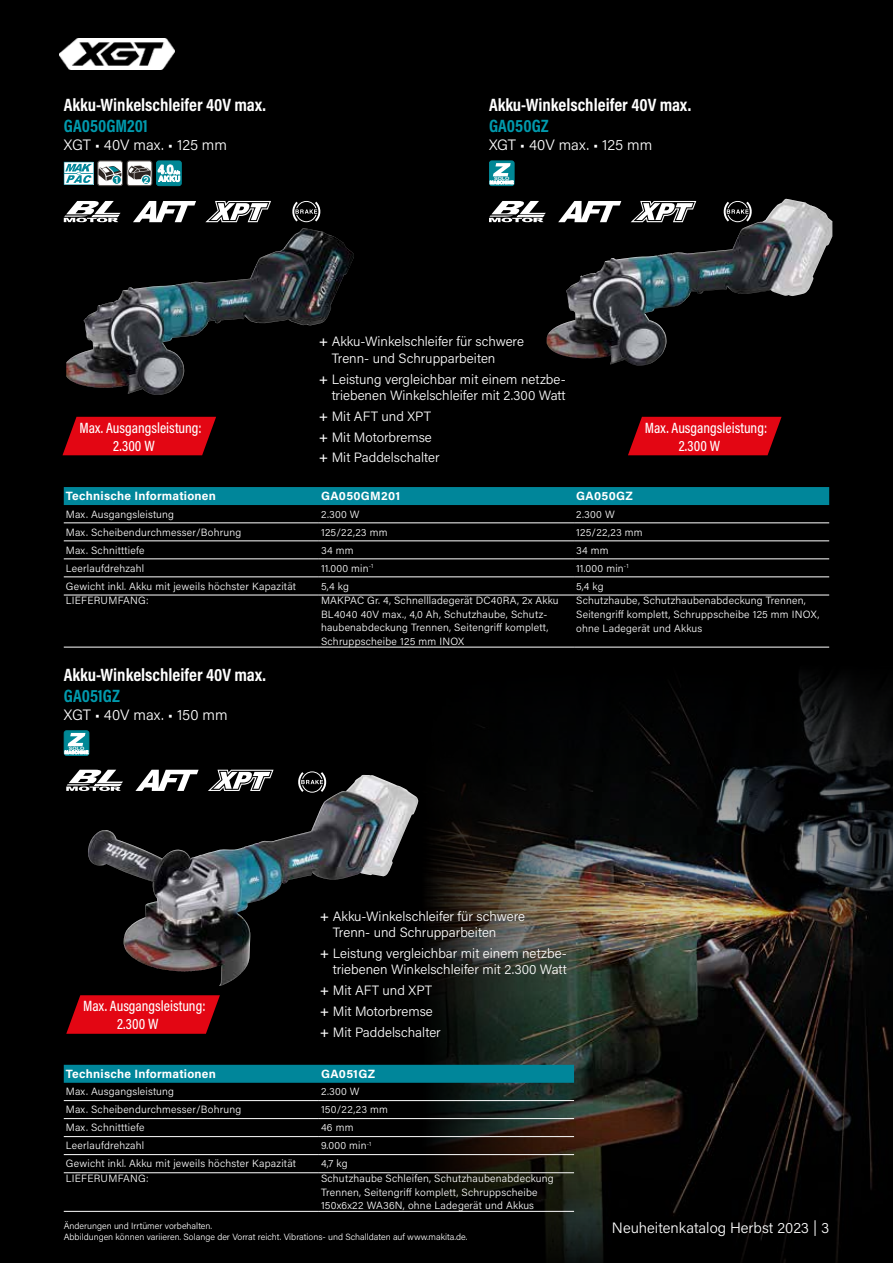
<style>
.page{position:relative;width:893px;height:1263px;background:#000}
.page>*{position:absolute;margin:0;border:0;box-sizing:border-box;transform-origin:0 0}
.t1{font:700 18px "Acumin Pro Cond";color:#fff}
.t2{font:700 18px "Acumin Pro Cond";color:#009aad}
.t3{font:500 15px/18px "Acumin Pro Cond";color:#fff}
.t4{font:300 15px "Acumin Pro";color:#fff}
.t5{font:300 13.5px/16.5px "Acumin Pro";color:#fff}
.t6{font:700 12.6px "Helvetica";color:#fff}
.t7{font:700 12px "Acumin Pro";letter-spacing:.02em;color:#fff}
.t8{font:300 10.5px/13.5px "Acumin Pro";letter-spacing:.02em;color:#fff}
.t9{font:300 9px/10.8px "Acumin Pro";color:#fff}
.t10{font:700 8.55px "Helvetica";color:#fff}
.t11{font:700 4.8px "Helvetica";color:#fff}
.t12{font:700 4.5px/3.8px "Helvetica";color:#fff;text-align:center;scale:1.22 1}
.s1{font-weight:500}
</style>
<div class="page">
<img style="left:60px;top:38px;width:115px;height:32px">
<svg style="left:97px;top:161px;width:26px;height:25px"></svg>
<svg style="left:64px;top:162px;width:58px;height:23px"></svg>
<div style="left:112px;top:175px;width:9px;height:9px;background:#008795;border:1px solid #fff;border-radius:5px"></div>
<div style="left:127px;top:161px;width:25px;height:25px;background:#fff;border:1px solid #56504d;border-radius:2px"></div>
<svg style="left:128px;top:165px;width:23px;height:15px"></svg>
<div style="left:141px;top:175px;width:10px;height:9px;background:#008795;border:1px solid #fff;border-radius:5px"></div>
<div style="left:156px;top:161px;width:26px;height:25px;background:#008795;border:1px solid #008795;border-radius:2px"></div>
<svg style="left:158px;top:165px;width:22px;height:17px"></svg>
<div style="left:64px;top:730px;width:25px;height:26px;background:#008795;border:1px solid #008795;border-radius:2px"></div>
<svg style="left:68px;top:733px;width:17px;height:13px"></svg>
<img style="left:66px;top:229px;width:236px;height:159px">
<img style="left:88px;top:776px;width:273px;height:146px">
<div style="left:489px;top:161px;width:25px;height:25px;background:#008795;border:1px solid #008795;border-radius:2px"></div>
<svg style="left:493px;top:163px;width:18px;height:13px"></svg>
<div style="left:64px;top:487px;width:765px;height:18px;background:#00869a"></div>
<hr style="left:64px;top:523px;width:255px;height:1px;background:#fff">
<hr style="left:319px;top:523px;width:255px;height:1px;background:#fff">
<hr style="left:574px;top:523px;width:255px;height:1px;background:#fff">
<hr style="left:64px;top:577px;width:255px;height:1px;background:#fff">
<hr style="left:319px;top:577px;width:255px;height:1px;background:#fff">
<hr style="left:574px;top:577px;width:255px;height:1px;background:#fff">
<hr style="left:64px;top:541px;width:255px;height:1px;background:#fff">
<hr style="left:319px;top:541px;width:255px;height:1px;background:#fff">
<hr style="left:574px;top:541px;width:255px;height:1px;background:#fff">
<hr style="left:64px;top:559px;width:255px;height:1px;background:#fff">
<hr style="left:319px;top:559px;width:255px;height:1px;background:#fff">
<hr style="left:574px;top:559px;width:255px;height:1px;background:#fff">
<hr style="left:64px;top:595px;width:255px;height:1px;background:#fff">
<hr style="left:319px;top:595px;width:255px;height:1px;background:#fff">
<hr style="left:574px;top:595px;width:255px;height:1px;background:#fff">
<hr style="left:64px;top:647px;width:255px;height:1px;background:#fff">
<hr style="left:319px;top:647px;width:255px;height:1px;background:#fff">
<hr style="left:574px;top:647px;width:255px;height:1px;background:#fff">
<img style="left:547px;top:199px;width:238px;height:163px">
<img style="left:422px;top:664px;width:471px;height:599px">
<div style="left:64px;top:1065px;width:510px;height:18px;background:#00869a"></div>
<hr style="left:64px;top:1100px;width:255px;height:1px;background:#fff">
<hr style="left:319px;top:1100px;width:255px;height:1px;background:#fff">
<hr style="left:64px;top:1154px;width:255px;height:1px;background:#fff">
<hr style="left:319px;top:1154px;width:255px;height:1px;background:#fff">
<hr style="left:64px;top:1118px;width:255px;height:1px;background:#fff">
<hr style="left:319px;top:1118px;width:255px;height:1px;background:#fff">
<hr style="left:64px;top:1136px;width:255px;height:1px;background:#fff">
<hr style="left:319px;top:1136px;width:255px;height:1px;background:#fff">
<hr style="left:64px;top:1172px;width:255px;height:1px;background:#fff">
<hr style="left:319px;top:1172px;width:255px;height:1px;background:#fff">
<hr style="left:64px;top:1211px;width:255px;height:1px;background:#fff">
<hr style="left:319px;top:1211px;width:255px;height:1px;background:#fff">
<svg style="left:64px;top:201px;width:57px;height:21px"></svg>
<svg style="left:205px;top:201px;width:66px;height:21px"></svg>
<svg style="left:133px;top:201px;width:63px;height:21px"></svg>
<svg style="left:489px;top:201px;width:57px;height:21px"></svg>
<svg style="left:631px;top:201px;width:65px;height:21px"></svg>
<svg style="left:558px;top:201px;width:63px;height:21px"></svg>
<svg style="left:66px;top:770px;width:57px;height:21px"></svg>
<svg style="left:208px;top:770px;width:66px;height:21px"></svg>
<svg style="left:135px;top:770px;width:64px;height:21px"></svg>
<svg style="left:628px;top:417px;width:154px;height:38px;background:#cd0511"></svg>
<svg style="left:63px;top:417px;width:153px;height:38px;background:#cf0511"></svg>
<svg style="left:66px;top:995px;width:154px;height:39px;background:#cb0511"></svg>
<svg style="left:292px;top:201px;width:29px;height:21px"></svg>
<svg style="left:723px;top:201px;width:29px;height:21px"></svg>
<svg style="left:297px;top:771px;width:30px;height:22px"></svg>
<h1 class="t1" style="left:64px;top:93px;width:204px">Akku-Winkelschleifer 40V max.</h1>
<h1 class="t2" style="left:64px;top:114px;width:86px">GA050GM201</h1>
<h2 class="t4" style="left:64px;top:134px;width:165px">XGT • 40V max. • 125 mm</h2>
<p class="t10" style="left:114px;top:173px;width:6px">1</p>
<p class="t10" style="left:144px;top:173px;width:6px">2</p>
<p class="t6" style="left:164px;top:159px;width:5px">.</p>
<p class="t11" style="left:174px;top:169px;width:8px">Ah</p>
<h1 class="t1" style="left:489px;top:93px;width:204px">Akku-Winkelschleifer 40V max.</h1>
<h1 class="t2" style="left:489px;top:114px;width:61px">GA050GZ</h1>
<h2 class="t4" style="left:489px;top:134px;width:165px">XGT • 40V max. • 125 mm</h2>
<p class="t12" style="left:490px;top:177px;width:21px">SOLO<br>MASCHINE</p>
<h2 class="t3" style="left:113px;top:418px;width:90px;text-indent:-34px">Max. Ausgangsleistung:<br>2.300 W</h2>
<p class="t5" style="left:332px;top:333px;width:194px;text-indent:-13px"><span class="s1">+</span> Akku-Winkelschleifer für schwere<br>Trenn- und Schrupparbeiten</p>
<p class="t5" style="left:319px;top:370px;width:248px;text-align:right"><span class="s1">+</span> Leistung vergleichbar mit einem netzbe&shy;triebenen Winkelschleifer mit 2.300 Watt</p>
<p class="t5" style="left:319px;top:405px;width:122px;line-height:20.7px"><span class="s1">+</span> Mit AFT und XPT <span class="s1">+</span> Mit Motorbremse <span class="s1">+</span> Mit Paddelschalter</p>
<h2 class="t3" style="left:679px;top:418px;width:90px;text-indent:-34px">Max. Ausgangsleistung:<br>2.300 W</h2>
<p class="t7" style="left:66px;top:487px;width:152px">Technische Informationen</p>
<p class="t7" style="left:321px;top:487px;width:81px">GA050GM201</p>
<p class="t7" style="left:576px;top:487px;width:58px">GA050GZ</p>
<p class="t8" style="left:66px;top:507px;width:110px">Max. Ausgangsleistung</p>
<p class="t8" style="left:321px;top:507px;width:40px">2.300 W</p>
<p class="t8" style="left:576px;top:507px;width:40px">2.300 W</p>
<p class="t8" style="left:66px;top:525px;width:177px">Max. Scheibendurchmesser/Bohrung</p>
<p class="t8" style="left:321px;top:525px;width:68px">125/22,23 mm</p>
<p class="t8" style="left:576px;top:525px;width:68px">125/22,23 mm</p>
<p class="t8" style="left:66px;top:543px;width:80px">Max. Schnitttiefe</p>
<p class="t8" style="left:321px;top:543px;width:34px">34 mm</p>
<p class="t8" style="left:576px;top:543px;width:34px">34 mm</p>
<p class="t8" style="left:66px;top:561px;width:80px">Leerlaufdrehzahl</p>
<p class="t8" style="left:321px;top:561px;width:54px">11.000 min<sup>-1</sup></p>
<p class="t8" style="left:576px;top:561px;width:54px">11.000 min<sup>-1</sup></p>
<p class="t8" style="left:66px;top:579px;width:232px">Gewicht inkl. Akku mit jeweils höchster Kapazität</p>
<p class="t8" style="left:321px;top:579px;width:29px">5,4 kg</p>
<p class="t8" style="left:576px;top:579px;width:29px">5,4 kg</p>
<p class="t8" style="left:66px;top:594px;width:84px">LIEFERUMFANG:</p>
<p class="t8" style="left:321px;top:594px;width:239px">MAKPAC Gr. 4, Schnellladegerät DC40RA, 2x Akku BL4040 40V max., 4,0 Ah, Schutzhaube, Schutz&shy;haubenabdeckung Trennen, Seitengriff komplett, Schruppscheibe 125 mm INOX</p>
<p class="t8" style="left:576px;top:594px;width:245px">Schutzhaube, Schutzhaubenabdeckung Trennen,<br>Seitengriff komplett, Schruppscheibe 125 mm INOX, ohne Ladegerät und Akkus</p>
<h1 class="t1" style="left:64px;top:663px;width:204px">Akku-Winkelschleifer 40V max.</h1>
<h1 class="t2" style="left:64px;top:684px;width:58px">GA051GZ</h1>
<h2 class="t4" style="left:64px;top:704px;width:165px">XGT • 40V max. • 150 mm</h2>
<p class="t12" style="left:64px;top:747px;width:21px">SOLO<br>MASCHINE</p>
<h2 class="t3" style="left:117px;top:996px;width:90px;text-indent:-34px">Max. Ausgangsleistung:<br>2.300 W</h2>
<p class="t5" style="left:333px;top:907px;width:194px;text-indent:-13px"><span class="s1">+</span> Akku-Winkelschleifer für schwere<br>Trenn- und Schrupparbeiten</p>
<p class="t5" style="left:320px;top:944px;width:248px;text-align:right"><span class="s1">+</span> Leistung vergleichbar mit einem netzbe&shy;triebenen Winkelschleifer mit 2.300 Watt</p>
<p class="t5" style="left:320px;top:979px;width:122px;line-height:20.7px"><span class="s1">+</span> Mit AFT und XPT <span class="s1">+</span> Mit Motorbremse <span class="s1">+</span> Mit Paddelschalter</p>
<p class="t7" style="left:66px;top:1065px;width:152px">Technische Informationen</p>
<p class="t7" style="left:321px;top:1065px;width:56px">GA051GZ</p>
<p class="t8" style="left:66px;top:1084px;width:110px">Max. Ausgangsleistung</p>
<p class="t8" style="left:321px;top:1084px;width:40px">2.300 W</p>
<p class="t8" style="left:66px;top:1102px;width:177px">Max. Scheibendurchmesser/Bohrung</p>
<p class="t8" style="left:321px;top:1102px;width:68px">150/22,23 mm</p>
<p class="t8" style="left:66px;top:1120px;width:80px">Max. Schnitttiefe</p>
<p class="t8" style="left:321px;top:1120px;width:34px">46 mm</p>
<p class="t8" style="left:66px;top:1138px;width:80px">Leerlaufdrehzahl</p>
<p class="t8" style="left:321px;top:1138px;width:52px">9.000 min<sup>-1</sup></p>
<p class="t8" style="left:66px;top:1156px;width:232px">Gewicht inkl. Akku mit jeweils höchster Kapazität</p>
<p class="t8" style="left:321px;top:1156px;width:28px">4,7 kg</p>
<p class="t8" style="left:66px;top:1171px;width:84px">LIEFERUMFANG:</p>
<p class="t8" style="left:321px;top:1171px;width:234px">Schutzhaube Schleifen, Schutzhaubenabdeckung<br>Trennen, Seitengriff komplett, Schruppscheibe<br>150x6x22 WA36N, ohne Ladegerät und Akkus</p>
<p class="t9" style="left:64px;top:1220px;width:405px">Änderungen und Irrtümer vorbehalten.<br>Abbildungen können variieren. Solange der Vorrat reicht. Vibrations- und Schalldaten auf www.makita.de.</p>
<h2 class="t4" style="left:612px;top:1218px;width:219px">Neuheitenkatalog Herbst 2023 | 3</h2>
</div>
